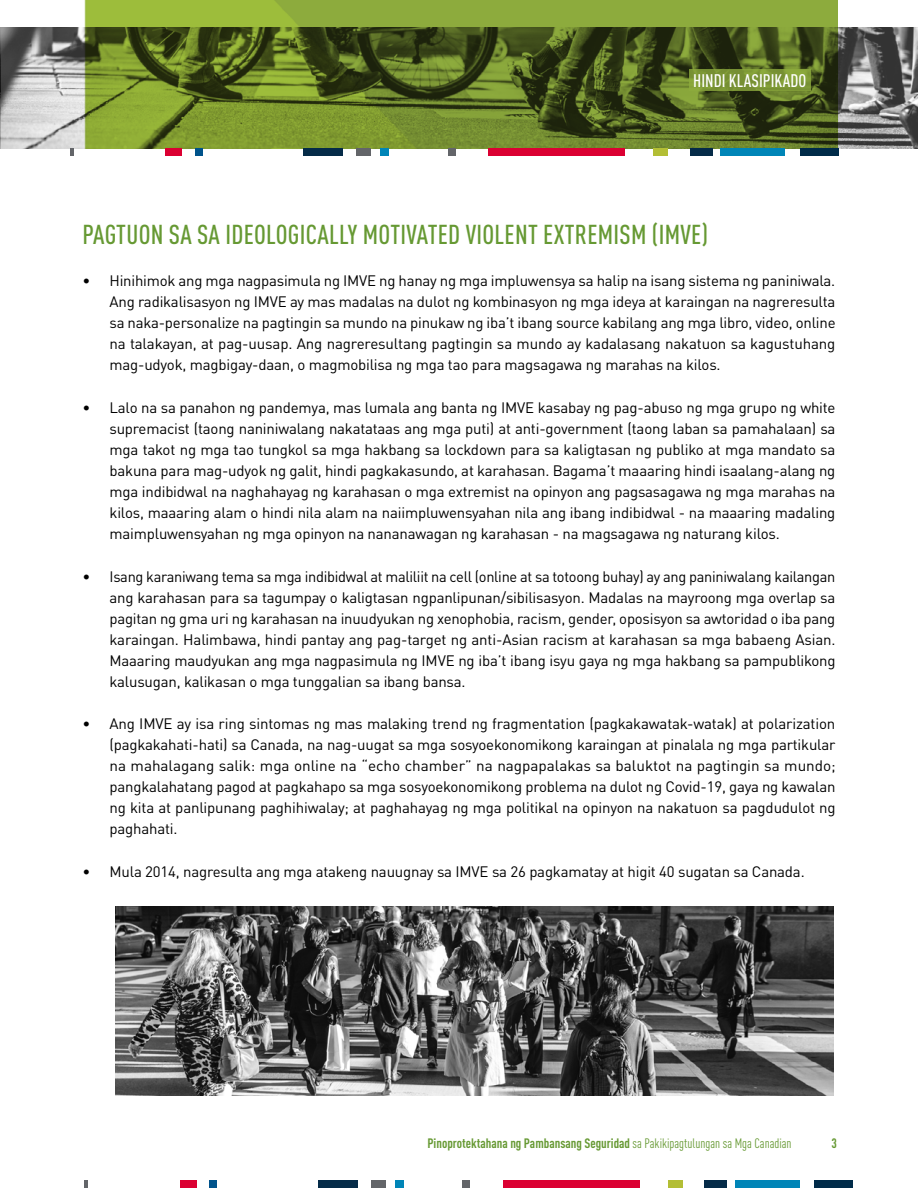
<style>
.page{position:relative;width:918px;height:1188px;background:#fff}
.page>*{position:absolute;margin:0;border:0;box-sizing:border-box;transform-origin:0 0}
.t1{font:500 condensed 27px "DINOT";letter-spacing:.01em;color:#693}
.t2{font:500 condensed 18px "DINOT";color:#fff}
.t3{font:15px/21px "DINOT";letter-spacing:-.01em;color:#000;text-align:justify}
.t4{font:700 condensed 13.5px "DINOT";color:#693}
.s1{font-weight:400}
</style>
<div class="page">
<img style="left:115px;top:906px;width:718px;height:190px">
<img style="left:0;top:27px;width:918px;height:122px">
<img style="left:84px;top:0;width:754px;height:149px">
<div style="left:815px;top:1180px;width:38px;height:8px;background:#002b49"></div>
<div style="left:735px;top:1180px;width:64px;height:8px;background:#0085b7"></div>
<div style="left:705px;top:1180px;width:22px;height:8px;background:#052b48"></div>
<div style="left:668px;top:1180px;width:14px;height:8px;background:#b3be35"></div>
<div style="left:503px;top:1180px;width:136px;height:8px;background:#db0032"></div>
<div style="left:371px;top:1180px;width:15px;height:8px;background:#636569"></div>
<div style="left:318px;top:1180px;width:39px;height:8px;background:#052b48"></div>
<div style="left:395px;top:1180px;width:9px;height:8px;background:#0085b7"></div>
<div style="left:180px;top:1180px;width:17px;height:8px;background:#db0032"></div>
<div style="left:462px;top:1180px;width:8px;height:8px;background:#636569"></div>
<div style="left:210px;top:1180px;width:7px;height:8px;background:#00538b"></div>
<svg style="left:84px;top:1180px;width:4px;height:8px"></svg>
<div style="left:800px;top:149px;width:38px;height:7px;background:#002b49"></div>
<div style="left:721px;top:149px;width:64px;height:7px;background:#0085b7"></div>
<div style="left:690px;top:149px;width:22px;height:7px;background:#052b48"></div>
<div style="left:653px;top:149px;width:15px;height:7px;background:#b3be35"></div>
<div style="left:489px;top:149px;width:136px;height:7px;background:#db0032"></div>
<div style="left:356px;top:149px;width:15px;height:7px;background:#636569"></div>
<div style="left:304px;top:149px;width:39px;height:7px;background:#052b48"></div>
<div style="left:380px;top:149px;width:9px;height:7px;background:#0085b7"></div>
<div style="left:165px;top:149px;width:17px;height:7px;background:#db0032"></div>
<div style="left:448px;top:149px;width:7px;height:7px;background:#636569"></div>
<div style="left:195px;top:149px;width:7px;height:7px;background:#00538b"></div>
<svg style="left:70px;top:149px;width:3px;height:7px"></svg>
<svg style="left:689px;top:69px;width:122px;height:22px;background:#7c9735"></svg>
<p class="t2" style="left:693px;top:68px;width:115px">HINDI KLASIPIKADO</p>
<h1 class="t1" style="left:83px;top:215px;width:627px">PAGTUON SA SA IDEOLOGICALLY MOTIVATED VIOLENT EXTREMISM (IMVE)</h1>
<p class="t3" style="left:110px;top:270px;width:728px;text-indent:-27px">• Hinihimok ang mga nagpasimula ng IMVE ng hanay ng mga impluwensya sa halip na isang sistema ng paniniwala.<br>Ang radikalisasyon ng IMVE ay mas madalas na dulot ng kombinasyon ng mga ideya at karaingan na nagreresulta sa naka-personalize na pagtingin sa mundo na pinukaw ng iba’t ibang source kabilang ang mga libro, video, online na talakayan, at pag-uusap. Ang nagreresultang pagtingin sa mundo ay kadalasang nakatuon sa kagustuhang mag-udyok, magbigay-daan, o magmobilisa ng mga tao para magsagawa ng marahas na kilos.</p>
<p class="t3" style="left:110px;top:397px;width:728px;text-indent:-27px">• Lalo na sa panahon ng pandemya, mas lumala ang banta ng IMVE kasabay ng pag-abuso ng mga grupo ng white supremacist (taong naniniwalang nakatataas ang mga puti) at anti-government (taong laban sa pamahalaan) sa mga takot ng mga tao tungkol sa mga hakbang sa lockdown para sa kaligtasan ng publiko at mga mandato sa bakuna para mag-udyok ng galit, hindi pagkakasundo, at karahasan. Bagama’t maaaring hindi isaalang-alang ng mga indibidwal na naghahayag ng karahasan o mga extremist na opinyon ang pagsasagawa ng mga marahas na kilos, maaaring alam o hindi nila alam na naiimpluwensyahan nila ang ibang indibidwal - na maaaring madaling maimpluwensyahan ng mga opinyon na nananawagan ng karahasan - na magsagawa ng naturang kilos.</p>
<p class="t3" style="left:110px;top:565px;width:728px;text-indent:-27px">• Isang karaniwang tema sa mga indibidwal at maliliit na cell (online at sa totoong buhay) ay ang paniniwalang kailangan ang karahasan para sa tagumpay o kaligtasan ngpanlipunan/sibilisasyon. Madalas na mayroong mga overlap sa pagitan ng gma uri ng karahasan na inuudyukan ng xenophobia, racism, gender, oposisyon sa awtoridad o iba pang karaingan. Halimbawa, hindi pantay ang pag-target ng anti-Asian racism at karahasan sa mga babaeng Asian.<br>Maaaring maudyukan ang mga nagpasimula ng IMVE ng iba’t ibang isyu gaya ng mga hakbang sa pampublikong kalusugan, kalikasan o mga tunggalian sa ibang bansa.</p>
<p class="t3" style="left:110px;top:713px;width:728px;text-indent:-27px">• Ang IMVE ay isa ring sintomas ng mas malaking trend ng fragmentation (pagkakawatak-watak) at polarization (pagkakahati-hati) sa Canada, na nag-uugat sa mga sosyoekonomikong karaingan at pinalala ng mga partikular na mahalagang salik: mga online na “echo chamber” na nagpapalakas sa baluktot na pagtingin sa mundo; pangkalahatang pagod at pagkahapo sa mga sosyoekonomikong problema na dulot ng Covid-19, gaya ng kawalan ng kita at panlipunang paghihiwalay; at paghahayag ng mga politikal na opinyon na nakatuon sa pagdudulot ng paghahati.</p>
<p class="t3" style="left:82px;top:861px;width:724px">• Mula 2014, nagresulta ang mga atakeng nauugnay sa IMVE sa 26 pagkamatay at higit 40 sugatan sa Canada.</p>
<p class="t4" style="left:427px;top:1133px;width:366px">Pinoprotektahana ng Pambansang Seguridad <span class="s1">sa Pakikipagtulungan sa Mga Canadian</span></p>
<p class="t4" style="left:831px;top:1133px;width:7px">3</p>
</div>
